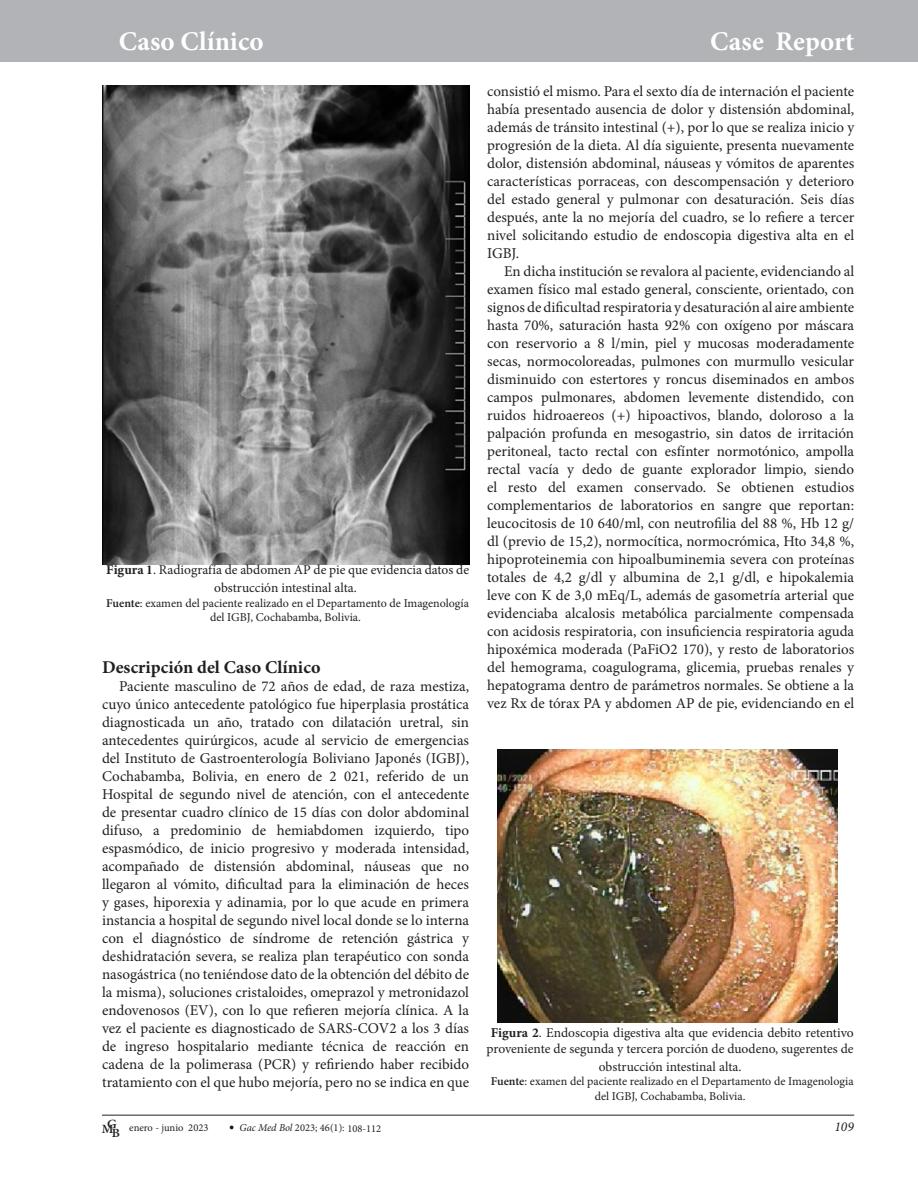
<style>
.page{position:relative;width:918px;height:1188px;background:#fff}
.page>*{position:absolute;margin:0;border:0;box-sizing:border-box;transform-origin:0 0}
.t1{font:700 27px "Minion Pro";letter-spacing:.005em;color:#fff}
.t2{font:700 18px "Minion Pro";color:#231f20}
.t3{font:15px/18px "Minion Pro";color:#231f20;text-align:justify}
.t4{font:13.5px/18px "Minion Pro";color:#231f20;text-align:center}
.t5{font:italic 13.5px "Minion Pro";color:#231f20}
.t6{font:600 12.6px "Minion Pro";color:#231f20;scale:1.05 1}
.t7{font:12px/14.4px "Minion Pro";color:#231f20;text-align:center}
.t8{font:10.5px "Minion Pro";color:#231f20}
.s1{font-weight:700}
.s2{font-weight:600}
.s3{font-weight:600;font-size:12.6px}
.s4{font-style:italic}
</style>
<div class="page">
<div style="left:0;top:1px;width:918px;height:61px;background:#b2b3b7"></div>
<hr style="left:102px;top:1115px;width:752px;height:1px;background:#231f20">
<svg style="left:230px;top:1126px;width:4px;height:3px"></svg>
<img style="left:102px;top:85px;width:367px;height:480px">
<img style="left:497px;top:750px;width:340px;height:273px">
<h1 class="t1" style="left:119px;top:23px;width:146px">Caso Clínico</h1>
<h1 class="t1" style="left:710px;top:23px;width:146px">Case Report</h1>
<p class="t4" style="left:106px;top:561px;width:364px"><span class="s1">Figura 1</span>. Radiografía de abdomen AP de pie que evidencia datos de obstrucción intestinal alta.</p>
<p class="t7" style="left:106px;top:596px;width:364px"><span class="s2">Fuente</span>: examen del paciente realizado en el Departamento de Imagenología del IGBJ, Cochabamba, Bolivia.</p>
<p class="t2" style="left:102px;top:654px;width:220px">Descripción del Caso Clínico</p>
<p class="t3" style="left:102px;top:677px;width:369px;text-indent:17px">Paciente masculino de 72 años de edad, de raza mestiza, cuyo único antecedente patológico fue hiperplasia prostática diagnosticada un año, tratado con dilatación uretral, sin antecedentes quirúrgicos, acude al servicio de emergencias del Instituto de Gastroenterología Boliviano Japonés (IGBJ), Cochabamba, Bolivia, en enero de 2 021, referido de un Hospital de segundo nivel de atención, con el antecedente de presentar cuadro clínico de 15 días con dolor abdominal difuso, a predominio de hemiabdomen izquierdo, tipo espasmódico, de inicio progresivo y moderada intensidad, acompañado de distensión abdominal, náuseas que no llegaron al vómito, dificultad para la eliminación de heces y gases, hiporexia y adinamia, por lo que acude en primera instancia a hospital de segundo nivel local donde se lo interna con el diagnóstico de síndrome de retención gástrica y deshidratación severa, se realiza plan terapéutico con sonda nasogástrica (no teniéndose dato de la obtención del débito de la misma), soluciones cristaloides, omeprazol y metronidazol endovenosos (EV), con lo que refieren mejoría clínica. A la vez el paciente es diagnosticado de SARS-COV2 a los 3 días de ingreso hospitalario mediante técnica de reacción en cadena de la polimerasa (PCR) y refiriendo haber recibido tratamiento con el que hubo mejoría, pero no se indica en que</p>
<p class="t3" style="left:487px;top:82px;width:369px">consistió el mismo. Para el sexto día de internación el paciente había presentado ausencia de dolor y distensión abdominal, además de tránsito intestinal (+), por lo que se realiza inicio y progresión de la dieta. Al día siguiente, presenta nuevamente dolor, distensión abdominal, náuseas y vómitos de aparentes características porraceas, con descompensación y deterioro del estado general y pulmonar con desaturación. Seis días después, ante la no mejoría del cuadro, se lo refiere a tercer nivel solicitando estudio de endoscopia digestiva alta en el IGBJ.</p>
<p class="t3" style="left:487px;top:262px;width:369px;text-indent:17px">En dicha institución se revalora al paciente, evidenciando al examen físico mal estado general, consciente, orientado, con signos de dificultad respiratoria y desaturación al aire ambiente hasta 70%, saturación hasta 92% con oxígeno por máscara con reservorio a 8 l/min, piel y mucosas moderadamente secas, normocoloreadas, pulmones con murmullo vesicular disminuido con estertores y roncus diseminados en ambos campos pulmonares, abdomen levemente distendido, con ruidos hidroaereos (+) hipoactivos, blando, doloroso a la palpación profunda en mesogastrio, sin datos de irritación peritoneal, tacto rectal con esfínter normotónico, ampolla rectal vacía y dedo de guante explorador limpio, siendo el resto del examen conservado. Se obtienen estudios complementarios de laboratorios en sangre que reportan: leucocitosis de 10 640/ml, con neutrofilia del 88 %, Hb 12 g/ dl (previo de 15,2), normocítica, normocrómica, Hto 34,8 %, hipoproteinemia con hipoalbuminemia severa con proteínas totales de 4,2 g/dl y albumina de 2,1 g/dl, e hipokalemia leve con K de 3,0 mEq/L, además de gasometría arterial que evidenciaba alcalosis metabólica parcialmente compensada con acidosis respiratoria, con insuficiencia respiratoria aguda hipoxémica moderada (PaFiO2 170), y resto de laboratorios del hemograma, coagulograma, glicemia, pruebas renales y hepatograma dentro de parámetros normales. Se obtiene a la vez Rx de tórax PA y abdomen AP de pie, evidenciando en el</p>
<p class="t4" style="left:487px;top:1024px;width:369px;line-height:16.2px"><span class="s1">Figura 2</span>. Endoscopia digestiva alta que evidencia debito retentivo proveniente de segunda y tercera porción de duodeno, sugerentes de</p>
<p class="t4" style="left:599px;top:1058px;width:144px">obstrucción intestinal alta.</p>
<p class="t7" style="left:491px;top:1074px;width:364px"><span class="s2">Fuente</span>: examen del paciente realizado en el Departamento de Imagenologia del IGBJ, Cochabamba, Bolivia.</p>
<p class="t6" style="left:102px;top:1118px;width:16px">MG</p>
<p class="t5" style="left:834px;top:1118px;width:21px">109</p>
<p class="t8" style="left:112px;top:1121px;width:98px"><span class="s3">B</span> enero - junio 2023</p>
<p class="t8" style="left:240px;top:1121px;width:143px"><span class="s4">Gac Med Bol</span> 2023; 46(1): 108-112</p>
</div>
